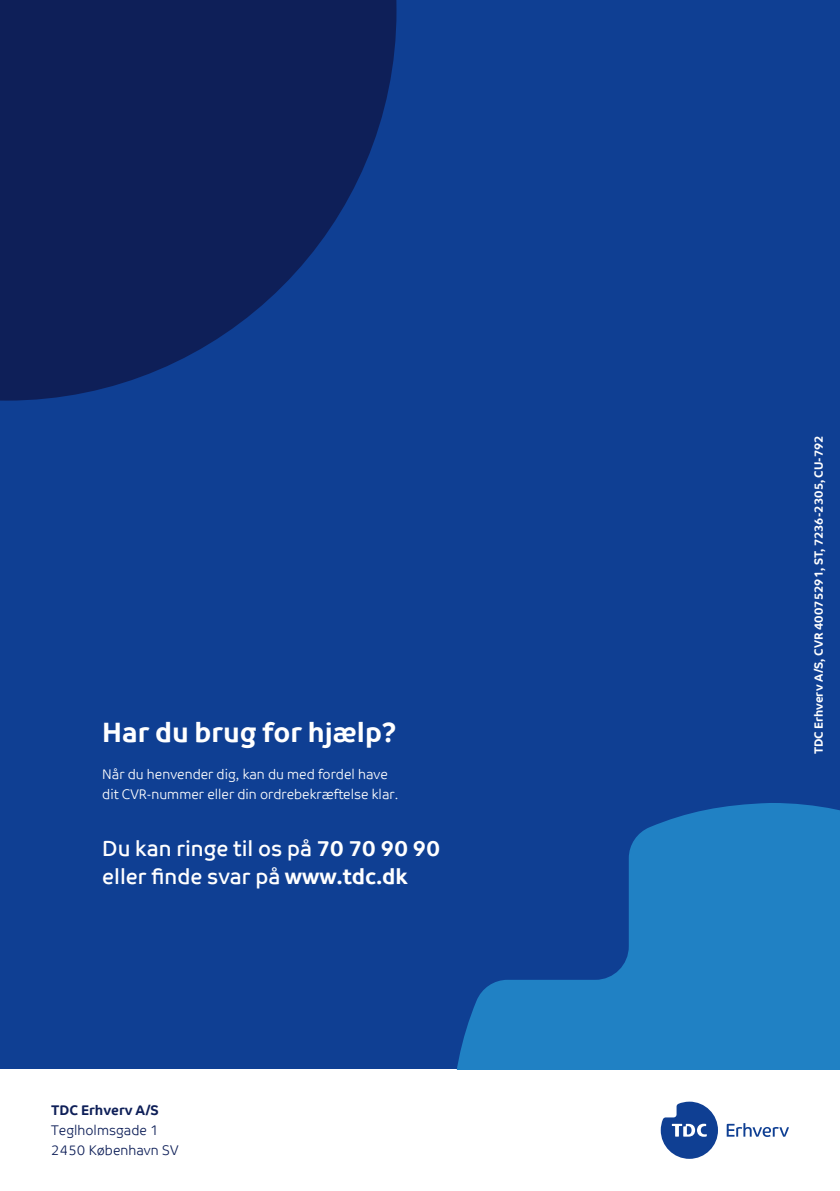
<style>
.page{position:relative;width:840px;height:1191px;background:#fff}
.page>*{position:absolute;margin:0;border:0;box-sizing:border-box;transform-origin:0 0}
.t1{font:700 28px "TDC";color:#fff}
.t2{font:22px/28px "TDC";color:#fff}
.t3{font:14px/20px "TDC Light";color:#fff}
.t4{font:14px/20px "TDC Light";color:#0e1f58}
.t5{font:700 14px "TDC";color:#0e1f58}
.t6{font:700 12px "TDC";color:#fff}
.s1{font-weight:700}
</style>
<div class="page">
<div style="left:0;top:0;width:839px;height:1069px;background:#0f3f93"></div>
<svg style="left:726px;top:1123px;width:62px;height:14px"></svg>
<svg style="left:660px;top:1101px;width:57px;height:57px"></svg>
<svg style="left:0;top:0;width:396px;height:400px;fill:#0e1f58"></svg>
<svg style="left:457px;top:803px;width:382px;height:266px;fill:#2081c4"></svg>
<h1 class="t1" style="left:102px;top:715px;width:295px">Har du brug for hjælp?</h1>
<p class="t3" style="left:102px;top:764px;width:297px">Når du henvender dig, kan du med fordel have dit CVR-nummer eller din ordrebekræftelse klar.</p>
<h2 class="t2" style="left:102px;top:834px;width:339px">Du kan ringe til os på <span class="s1">70 70 90 90 </span>eller finde svar på <span class="s1">www.tdc.dk</span></h2>
<p class="t5" style="left:51px;top:1101px;width:109px">TDC Erhverv A/S</p>
<p class="t4" style="left:51px;top:1120px;width:129px">Teglholmsgade 1<br>2450 København SV</p>
<p class="t6" style="left:811px;top:754px;width:321px;rotate:-90deg">TDC Erhverv A/S, CVR 40075291, ST, 7236-2305, CU-792</p>
</div>
